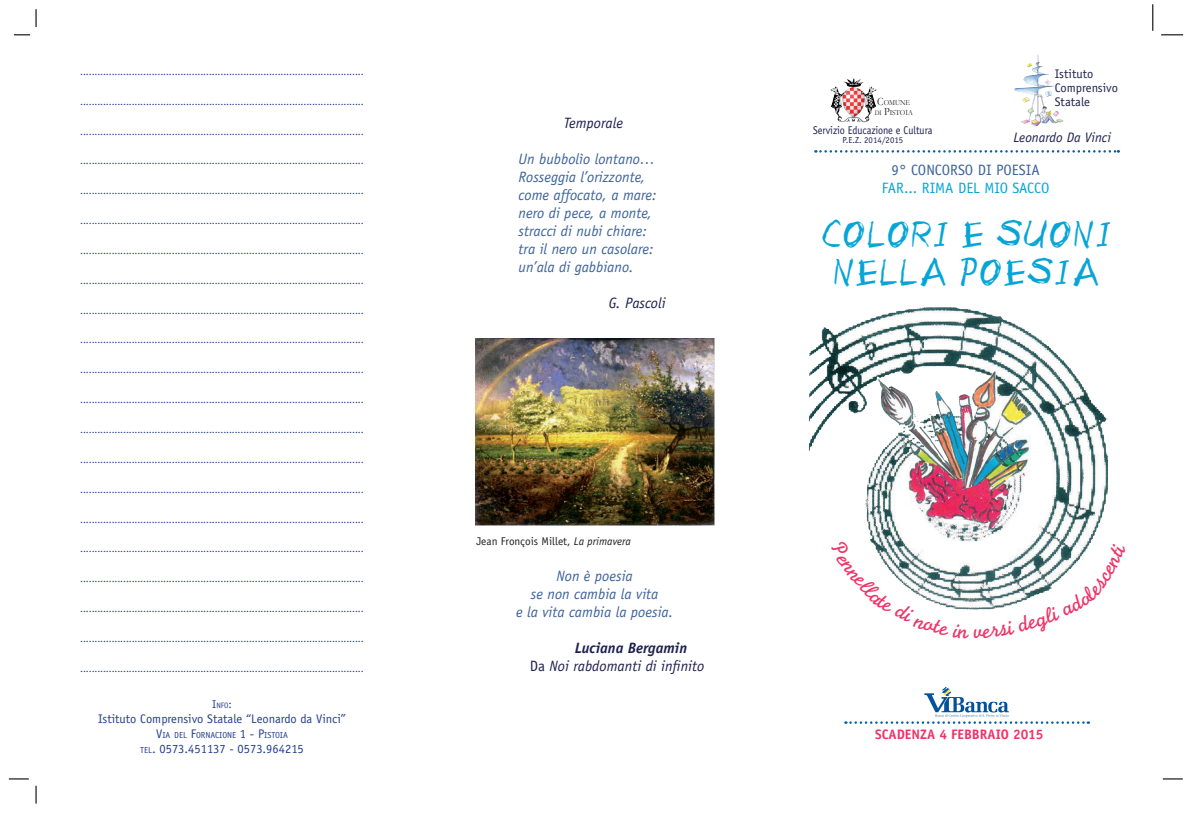
<style>
.page{position:relative;width:1188px;height:815px;background:#fff}
.page>*{position:absolute;margin:0;border:0;box-sizing:border-box;transform-origin:0 0}
.t1{font:40px/38.8px "Handwrite Marker";color:#07a5d7;text-align:center}
.t2{font:italic 15px/18px "Officina Sans";color:#3c639b}
.t3{font:italic 15px/18px "Officina Sans";color:#1e214f}
.t4{font:15px "Officina Sans";color:#07a5d7}
.t5{font:15px "Officina Sans";color:#3c639b}
.t6{font:700 13.75px "Officina Sans";color:#ee3368}
.t7{font:italic 13.75px "Officina Sans";color:#1e214f}
.t8{font:12.5px "Officina Sans";color:#253f8e}
.t9{font:12.5px "Officina Sans";color:#253f8e}
.t10{font:12.5px/13.8px "Officina Sans";color:#1e214f}
.t11{font:11.25px "Officina Sans";color:#231f20}
.t12{font:11.25px "Officina Sans";color:#1e214f;scale:.9 1}
.t13{font:10px "Officina Sans";color:#253f8e}
.t14{font:8.75px "Officina Sans";color:#253f8e}
.t15{font:8.75px "Officina Sans";color:#1e214f}
.t16{font:7.88px/10px "Garamond";color:#231f20;text-align:center;scale:.9 1}
.t17{font:7.88px "Officina Sans";color:#253f8e}
.s1{font-size:11.25px}
.s2{font-size:12.5px}
.s3{font-size:8.75px}
.s4{font-style:italic}
.s5{font-weight:700}
.s6{font-style:normal}
.s7{font-size:7px}
</style>
<div class="page">
<hr style="left:9px;top:778px;width:20px;height:2px;background:#231f20">
<hr style="left:1162px;top:778px;width:20px;height:2px;background:#231f20">
<svg style="left:14px;top:34px;width:16px;height:1px"></svg>
<svg style="left:35px;top:9px;width:2px;height:18px"></svg>
<svg style="left:35px;top:786px;width:2px;height:18px"></svg>
<svg style="left:1161px;top:34px;width:21px;height:1px"></svg>
<svg style="left:815px;top:150px;width:303px;height:3px"></svg>
<svg style="left:845px;top:687px;width:243px;height:37px"></svg>
<img style="left:830px;top:78px;width:46px;height:44px">
<img style="left:808px;top:307px;width:300px;height:234px">
<img style="left:475px;top:338px;width:239px;height:187px">
<img style="left:1014px;top:62px;width:43px;height:64px">
<svg style="left:1054px;top:69px;width:4px;height:37px"></svg>
<svg style="left:870px;top:541px;width:221px;height:69px"></svg>
<p class="t13" style="left:80px;top:66px;width:285px">...................................................................................................</p>
<p class="t13" style="left:80px;top:95px;width:285px">...................................................................................................</p>
<p class="t13" style="left:80px;top:125px;width:285px">...................................................................................................</p>
<p class="t13" style="left:80px;top:155px;width:285px">...................................................................................................</p>
<p class="t13" style="left:80px;top:185px;width:285px">...................................................................................................</p>
<p class="t13" style="left:80px;top:215px;width:285px">...................................................................................................</p>
<p class="t13" style="left:80px;top:245px;width:285px">...................................................................................................</p>
<p class="t13" style="left:80px;top:275px;width:285px">...................................................................................................</p>
<p class="t13" style="left:80px;top:304px;width:285px">...................................................................................................</p>
<p class="t13" style="left:80px;top:334px;width:285px">...................................................................................................</p>
<p class="t13" style="left:80px;top:364px;width:285px">...................................................................................................</p>
<p class="t13" style="left:80px;top:394px;width:285px">...................................................................................................</p>
<p class="t13" style="left:80px;top:424px;width:285px">...................................................................................................</p>
<p class="t13" style="left:80px;top:454px;width:285px">...................................................................................................</p>
<p class="t13" style="left:80px;top:483px;width:285px">...................................................................................................</p>
<p class="t13" style="left:80px;top:513px;width:285px">...................................................................................................</p>
<p class="t13" style="left:80px;top:543px;width:285px">...................................................................................................</p>
<p class="t13" style="left:80px;top:573px;width:285px">...................................................................................................</p>
<p class="t13" style="left:80px;top:603px;width:285px">...................................................................................................</p>
<p class="t13" style="left:80px;top:633px;width:285px">...................................................................................................</p>
<p class="t13" style="left:80px;top:663px;width:285px">...................................................................................................</p>
<p class="t17" style="left:212px;top:701px;width:21px"><span class="s1">I</span>NFO<span class="s1">:</span></p>
<p class="t8" style="left:98px;top:711px;width:249px">Istituto Comprensivo Statale “Leonardo da Vinci”</p>
<p class="t14" style="left:156px;top:730px;width:133px"><span class="s2">V</span>IA DEL <span class="s2">F</span>ORNACIONE <span class="s2">1 - P</span>ISTOIA</p>
<p class="t9" style="left:140px;top:741px;width:165px"><span class="s3">TEL</span>. 0573.451137 - 0573.964215</p>
<h2 class="t3" style="left:563px;top:114px;width:61px">Temporale</h2>
<h2 class="t2" style="left:518px;top:150px;width:139px">Un bubbolìo lontano…<br>Rosseggia l’orizzonte, come affocato, a mare: nero di pece, a monte, stracci di nubi chiare: tra il nero un casolare: un’ala di gabbiano.</h2>
<h2 class="t3" style="left:608px;top:294px;width:58px">G. Pascoli</h2>
<p class="t11" style="left:476px;top:535px;width:156px">Jean Fronc¸ois Millet, <span class="s4">La primavera</span></p>
<h2 class="t2" style="left:516px;top:567px;width:159px;text-align:center">Non è poesia<br>se non cambia la vita<br>e la vita cambia la poesia.</h2>
<h2 class="t3" style="left:529px;top:639px;width:176px;text-indent:45px"><span class="s5">Luciana Bergamin<br></span><span class="s6">Da</span> Noi rabdomanti di infinito</h2>
<p class="t16" style="left:874px;top:97px;width:44px"><span class="s1">C</span>OMUNE<br><span class="s7">DI</span> <span class="s1">P</span>ISTOIA</p>
<p class="t12" style="left:812px;top:124px;width:134px">Servizio Educazione e Cultura</p>
<p class="t15" style="left:842px;top:134px;width:62px">P.E.Z. 2014/2015</p>
<p class="t10" style="left:1054px;top:67px;width:65px">Istituto<br>Comprensivo<br>Statale</p>
<h3 class="t7" style="left:1013px;top:129px;width:99px">Leonardo Da Vinci</h3>
<h2 class="t5" style="left:891px;top:162px;width:150px">9° CONCORSO DI POESIA</h2>
<h2 class="t4" style="left:881px;top:180px;width:84px">far... rima del</h2>
<h2 class="t4" style="left:984px;top:180px;width:37px">mio sacco</h2>
<h1 class="t1" style="left:820px;top:215px;width:294px">COLORI E SUONI<br>NELLA POESIA</h1>
<h3 class="t6" style="left:874px;top:726px;width:170px">SCADENZA 4 FEBBRAIO 2015</h3>
</div>
